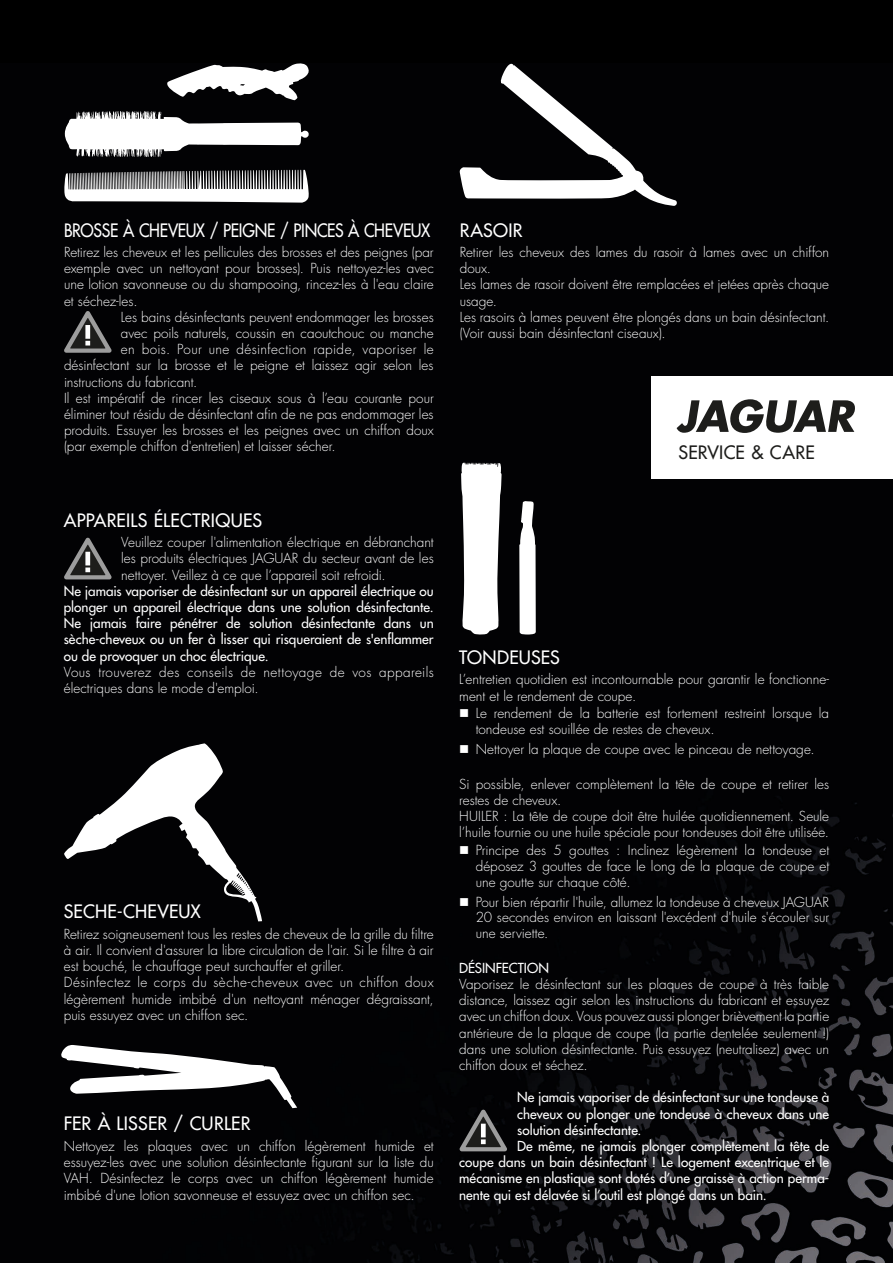
<style>
.page{position:relative;width:893px;height:1263px;background:#000}
.page>*{position:absolute;margin:0;border:0;box-sizing:border-box;transform-origin:0 0}
.t1{font:500 18px "Futura Std";letter-spacing:.005em;color:#fff}
.t2{font:500 18px "Futura Std";letter-spacing:-.02em;color:#fff;scale:.89 1}
.t3{font:500 18px "Futura Std";letter-spacing:.01em;color:#1d1d1b}
.t4{font:300 13.5px/16.2px "Futura Std";color:#fff}
.t5{font:500 13.5px/16.2px "Futura Std";color:#fff;text-align:justify}
.t6{font:300 13.5px/16.2px "Futura Std";letter-spacing:.02em;color:#fff}
.t7{font:300 13.5px "Futura Std";letter-spacing:.025em;color:#fff}
</style>
<div class="page">
<img style="left:64px;top:100px;width:829px;height:1163px">
<svg style="left:64px;top:311px;width:48px;height:42px"></svg>
<svg style="left:64px;top:538px;width:48px;height:41px"></svg>
<div style="left:651px;top:376px;width:242px;height:103px;background:#fff"></div>
<svg style="left:677px;top:399px;width:178px;height:34px"></svg>
<svg style="left:459px;top:1110px;width:48px;height:41px"></svg>
<svg style="left:459px;top:63px;width:218px;height:143px"></svg>
<svg style="left:65px;top:111px;width:244px;height:46px"></svg>
<svg style="left:64px;top:170px;width:245px;height:33px;background:#a2a2a3"></svg>
<svg style="left:167px;top:63px;width:142px;height:37px"></svg>
<svg style="left:64px;top:743px;width:198px;height:178px"></svg>
<svg style="left:61px;top:1045px;width:236px;height:63px"></svg>
<svg style="left:461px;top:462px;width:41px;height:173px;background:#d8d8d8"></svg>
<svg style="left:519px;top:501px;width:17px;height:133px;background:#dbdbdc"></svg>
<svg style="left:460px;top:709px;width:8px;height:8px"></svg>
<svg style="left:460px;top:745px;width:8px;height:8px"></svg>
<svg style="left:460px;top:846px;width:8px;height:8px"></svg>
<svg style="left:460px;top:898px;width:8px;height:8px"></svg>
<h1 class="t2" style="left:64px;top:219px;width:413px">BROSSE À CHEVEUX / PEIGNE / PINCES À CHEVEUX</h1>
<p class="t4" style="left:64px;top:244px;width:371px">Retirez les cheveux et les pellicules des brosses et des peignes (par</p>
<p class="t4" style="left:64px;top:261px;width:371px">exemple avec un nettoyant pour brosses). Puis nettoyez-les avec</p>
<p class="t4" style="left:64px;top:277px;width:371px">une lotion savonneuse ou du shampooing, rincez-les à l'eau claire</p>
<p class="t4" style="left:64px;top:293px;width:75px">et séchez-les.</p>
<p class="t4" style="left:121px;top:309px;width:314px">Les bains désinfectants peuvent endommager les brosses</p>
<p class="t4" style="left:121px;top:325px;width:314px">avec poils naturels, coussin en caoutchouc ou manche</p>
<p class="t7" style="left:121px;top:341px;width:314px">en bois. Pour une désinfection rapide, vaporiser le</p>
<p class="t4" style="left:64px;top:358px;width:371px">désinfectant sur la brosse et le peigne et laissez agir selon les</p>
<p class="t4" style="left:64px;top:374px;width:135px">instructions du fabricant.</p>
<p class="t4" style="left:64px;top:390px;width:371px">Il est impératif de rincer les ciseaux sous à l’eau courante pour</p>
<p class="t4" style="left:64px;top:406px;width:371px">éliminer tout résidu de désinfectant afin de ne pas endommager les</p>
<p class="t4" style="left:64px;top:423px;width:371px">produits. Essuyer les brosses et les peignes avec un chiffon doux</p>
<p class="t4" style="left:64px;top:439px;width:273px">(par exemple chiffon d'entretien) et laisser sécher.</p>
<h1 class="t1" style="left:64px;top:509px;width:200px">APPAREILS ÉLECTRIQUES</h1>
<p class="t4" style="left:121px;top:535px;width:314px;text-align:justify">Veuillez couper l'alimentation électrique en débranchant les produits électriques JAGUAR du secteur avant de les nettoyer. Veillez à ce que l’appareil soit refroidi.</p>
<p class="t5" style="left:64px;top:583px;width:371px">Ne jamais vaporiser de désinfectant sur un appareil électrique ou plonger un appareil électrique dans une solution désinfectante.<br>Ne jamais faire pénétrer de solution désinfectante dans un sèche-cheveux ou un fer à lisser qui risqueraient de s'enflammer ou de provoquer un choc électrique.</p>
<p class="t6" style="left:64px;top:664px;width:371px">Vous trouverez des conseils de nettoyage de vos appareils électriques dans le mode d'emploi.</p>
<h1 class="t1" style="left:64px;top:900px;width:138px">SECHE-CHEVEUX</h1>
<p class="t4" style="left:64px;top:926px;width:371px">Retirez soigneusement tous les restes de cheveux de la grille du filtre à air. Il convient d'assurer la libre circulation de l'air. Si le filtre à air est bouché, le chauffage peut surchauffer et griller.<br>Désinfectez le corps du sèche-cheveux avec un chiffon doux légèrement humide imbibé d'un nettoyant ménager dégraissant, puis essuyez avec un chiffon sec.</p>
<h1 class="t1" style="left:64px;top:1112px;width:188px">FER À LISSER / CURLER</h1>
<p class="t4" style="left:64px;top:1138px;width:371px;text-align:justify">Nettoyez les plaques avec un chiffon légèrement humide et essuyez-les avec une solution désinfectante figurant sur la liste du VAH. Désinfectez le corps avec un chiffon légèrement humide imbibé d'une lotion savonneuse et essuyez avec un chiffon sec.</p>
<h1 class="t1" style="left:460px;top:219px;width:64px">RASOIR</h1>
<p class="t4" style="left:460px;top:244px;width:371px">Retirer les cheveux des lames du rasoir à lames avec un chiffon doux.<br>Les lames de rasoir doivent être remplacées et jetées après chaque usage.<br>Les rasoirs à lames peuvent être plongés dans un bain désinfectant. (Voir aussi bain désinfectant ciseaux).</p>
<h1 class="t3" style="left:679px;top:441px;width:138px">SERVICE &amp; CARE</h1>
<h1 class="t1" style="left:459px;top:646px;width:102px">TONDEUSES</h1>
<p class="t4" style="left:459px;top:672px;width:371px">L’entretien quotidien est incontournable pour garantir le fonctionne&shy;ment et le rendement de coupe.</p>
<p class="t4" style="left:476px;top:706px;width:355px;line-height:15.8px">Le rendement de la batterie est fortement restreint lorsque la tondeuse est souillée de restes de cheveux.</p>
<p class="t4" style="left:476px;top:741px;width:340px">Nettoyer la plaque de coupe avec le pinceau de nettoyage.</p>
<p class="t4" style="left:459px;top:776px;width:371px">Si possible, enlever complètement la tête de coupe et retirer les restes de cheveux.<br>HUILER : La tête de coupe doit être huilée quotidiennement. Seule l’huile fournie ou une huile spéciale pour tondeuses doit être utilisée.</p>
<p class="t4" style="left:476px;top:843px;width:355px;line-height:15.8px;text-align:justify">Principe des 5 gouttes : Inclinez légèrement la tondeuse et déposez 3 gouttes de face le long de la plaque de coupe et une goutte sur chaque côté.</p>
<p class="t4" style="left:476px;top:894px;width:355px;line-height:15.8px;text-align:justify">Pour bien répartir l'huile, allumez la tondeuse à cheveux JAGUAR 20 secondes environ en laissant l'excédent d'huile s'écouler sur une serviette.</p>
<p class="t5" style="left:459px;top:960px;width:91px">DÉSINFECTION</p>
<p class="t4" style="left:459px;top:976px;width:371px;text-align:justify">Vaporisez le désinfectant sur les plaques de coupe à très faible distance, laissez agir selon les instructions du fabricant et essuyez avec un chiffon doux. Vous pouvez aussi plonger brièvement la partie antérieure de la plaque de coupe (la partie dentelée seulement !) dans une solution désinfectante. Puis essuyez (neutralisez) avec un chiffon doux et séchez.</p>
<p class="t5" style="left:517px;top:1089px;width:313px">Ne jamais vaporiser de désinfectant sur une tondeuse à</p>
<p class="t5" style="left:517px;top:1105px;width:313px">cheveux ou plonger une tondeuse à cheveux dans une</p>
<p class="t5" style="left:517px;top:1122px;width:126px">solution désinfectante.</p>
<p class="t5" style="left:517px;top:1138px;width:313px">De même, ne jamais plonger complètement la tête de</p>
<p class="t5" style="left:459px;top:1154px;width:371px">coupe dans un bain désinfectant ! Le logement excentrique et le</p>
<p class="t5" style="left:459px;top:1170px;width:371px">mécanisme en plastique sont dotés d’une graisse à action perma-</p>
<p class="t5" style="left:459px;top:1186px;width:309px">nente qui est délavée si l’outil est plongé dans un bain.</p>
</div>
